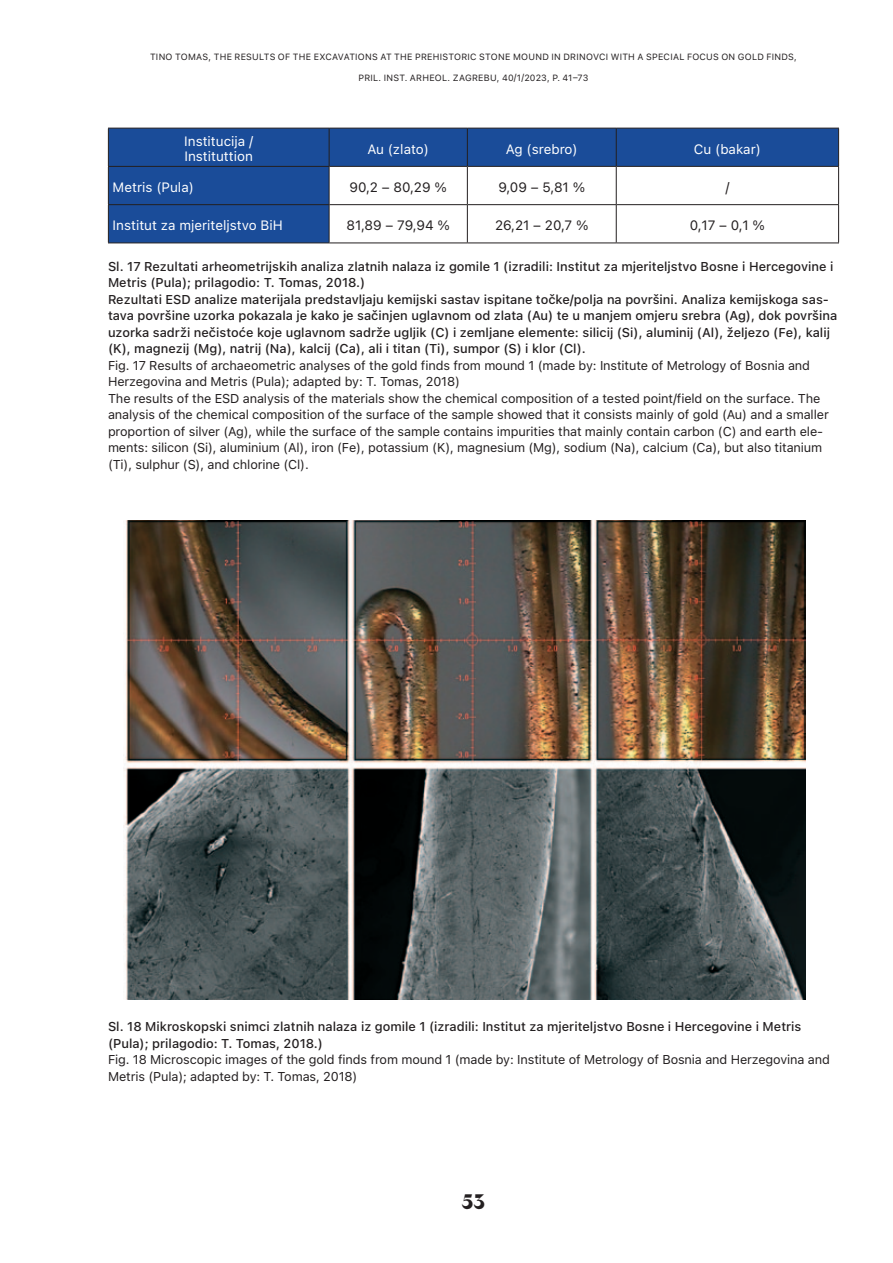
<style>
.page{position:relative;width:893px;height:1263px;background:#fff}
.page>*{position:absolute;margin:0;border:0;box-sizing:border-box;transform-origin:0 0}
.t1{font:900 21px "Cako";color:#231f20}
.t2{font:13.5px/14.9px "SF Pro Text";color:#fff}
.t3{font:13.5px "SF Pro Text";color:#231f20}
.t4{font:12.75px/16.5px "SF Pro Text";letter-spacing:-.01em;color:#231f20}
.t5{font:9px "SF Pro Text";letter-spacing:.035em;color:#231f20}
.s1{font-weight:500}
</style>
<div class="page">
<img style="left:123px;top:521px;width:682px;height:479px">
<div style="left:109px;top:129px;width:729px;height:114px;background:#1a4c99"></div>
<svg style="left:330px;top:167px;width:508px;height:76px"></svg>
<hr style="left:108px;top:128px;width:221px;height:1px;background:#231f20">
<hr style="left:329px;top:128px;width:138px;height:1px;background:#231f20">
<hr style="left:467px;top:128px;width:149px;height:1px;background:#231f20">
<hr style="left:616px;top:128px;width:223px;height:1px;background:#231f20">
<hr style="left:108px;top:166px;width:221px;height:1px;background:#231f20">
<hr style="left:329px;top:166px;width:138px;height:1px;background:#231f20">
<hr style="left:467px;top:166px;width:149px;height:1px;background:#231f20">
<hr style="left:616px;top:166px;width:223px;height:1px;background:#231f20">
<hr style="left:108px;top:204px;width:221px;height:1px;background:#231f20">
<hr style="left:329px;top:204px;width:138px;height:1px;background:#231f20">
<hr style="left:467px;top:204px;width:149px;height:1px;background:#231f20">
<hr style="left:616px;top:204px;width:223px;height:1px;background:#231f20">
<hr style="left:108px;top:243px;width:221px;height:1px;background:#231f20">
<hr style="left:329px;top:243px;width:138px;height:1px;background:#231f20">
<hr style="left:467px;top:243px;width:149px;height:1px;background:#231f20">
<hr style="left:616px;top:243px;width:223px;height:1px;background:#231f20">
<hr style="left:108px;top:128px;width:1px;height:38px;background:#231f20">
<hr style="left:108px;top:167px;width:1px;height:37px;background:#231f20">
<hr style="left:108px;top:205px;width:1px;height:38px;background:#231f20">
<hr style="left:329px;top:128px;width:1px;height:38px;background:#231f20">
<hr style="left:467px;top:128px;width:1px;height:38px;background:#231f20">
<hr style="left:616px;top:128px;width:1px;height:38px;background:#231f20">
<hr style="left:838px;top:128px;width:1px;height:38px;background:#231f20">
<hr style="left:329px;top:167px;width:1px;height:37px;background:#231f20">
<hr style="left:467px;top:167px;width:1px;height:37px;background:#231f20">
<hr style="left:616px;top:167px;width:1px;height:37px;background:#231f20">
<hr style="left:838px;top:167px;width:1px;height:37px;background:#231f20">
<hr style="left:329px;top:205px;width:1px;height:38px;background:#231f20">
<hr style="left:467px;top:205px;width:1px;height:38px;background:#231f20">
<hr style="left:616px;top:205px;width:1px;height:38px;background:#231f20">
<hr style="left:838px;top:205px;width:1px;height:38px;background:#231f20">
<p class="t5" style="left:150px;top:51px;width:39px">Tino Tomas</p>
<p class="t5" style="left:209px;top:51px;width:241px">, The resu lts of th e excavations at th e prehistor</p>
<p class="t5" style="left:468px;top:51px;width:19px">ic sto</p>
<p class="t5" style="left:498px;top:51px;width:23px">ne mou</p>
<p class="t5" style="left:535px;top:51px;width:159px">nd in Drinovci with a special focus</p>
<p class="t5" style="left:721px;top:51px;width:77px">on gold finds,</p>
<p class="t5" style="left:358px;top:73px;width:59px">Pril. I nst. arh</p>
<p class="t5" style="left:429px;top:73px;width:161px">eo l. Zagrebu, 40/1/2023, p. 41–73</p>
<p class="t2" style="left:184px;top:134px;width:71px">I nstitucija /<br>I nstituttion</p>
<p class="t2" style="left:367px;top:142px;width:63px">Au (zlato)</p>
<p class="t2" style="left:506px;top:142px;width:73px">Ag (srebro)</p>
<p class="t2" style="left:694px;top:142px;width:69px">Cu (bakar)</p>
<p class="t2" style="left:113px;top:180px;width:83px">Metris (Pula)</p>
<p class="t3" style="left:350px;top:179px;width:99px">90,2 – 80,29 %</p>
<p class="t3" style="left:498px;top:179px;width:88px">9,09 – 5,81 %</p>
<p class="t3" style="left:725px;top:179px;width:6px">/</p>
<p class="t2" style="left:113px;top:218px;width:172px">I nstitut za mjeriteljstvo BiH</p>
<p class="t3" style="left:346px;top:218px;width:105px">81,89 – 79,94 %</p>
<p class="t3" style="left:495px;top:218px;width:95px">26,21 – 20,7 %</p>
<p class="t3" style="left:690px;top:218px;width:77px">0,17 – 0,1 %</p>
<p class="t4" style="left:108px;top:258px;width:731px"><span class="s1">Sl. 17 Rezultati arheometrijskih analiza zlatnih nalaza iz gomile 1 (izradili: Institut za mjeriteljstvo Bosne i Hercegovine i Metris (Pula); prilagodio: T. Tomas, 2018.)<br>Rezultati ESD analize materijala predstavljaju kemijski sastav ispitane točke/polja na površini. Analiza kemijskoga sas&shy;tava površine uzorka pokazala je kako je sačinjen uglavnom od zlata (Au) te u manjem omjeru srebra (Ag), dok površina uzorka sadrži nečistoće koje uglavnom sadrže ugljik (C) i zemljane elemente: silicij (Si), aluminij (Al), željezo (Fe), kalij (K), magnezij (Mg), natrij (Na), kalcij (Ca), ali i titan (Ti), sumpor (S) i klor (Cl).<br></span>Fig. 17 Results of archaeometric analyses of the gold finds from mound 1 (made by: I nstitute of Metrology of Bosnia and Herzegovina and Metris (Pula); adapted by: T. Tomas, 2018)<br>The results of the ESD analysis of the materials show the chemical composition of a tested point/field on the surface. The analysis of the chemical composition of the surface of the sample showed that it consists mainly of gold (Au) and a smaller proportion of silver (Ag), while the surface of the sample contains impurities that mainly contain carbon (C) and earth ele&shy;ments: silicon (Si), aluminium (Al), iron (Fe), potassium (K), magnesium (Mg), sodium (Na), calcium (Ca), but also titanium (Ti), sulphur (S), and chlorine (Cl).</p>
<p class="t4" style="left:108px;top:1019px;width:723px"><span class="s1">Sl. 18 Mikroskopski snimci zlatnih nalaza iz gomile 1 (izradili: Institut za mjeriteljstvo Bosne i Hercegovine i Metris (Pula); prilagodio: T. Tomas, 2018.)<br></span>Fig. 18 Microscopic images of the gold finds from mound 1 (made by: I nstitute of Metrology of Bosnia and Herzegovina and Metris (Pula); adapted by: T. Tomas, 2018)</p>
<p class="t1" style="left:462px;top:1189px;width:25px">53</p>
</div>
